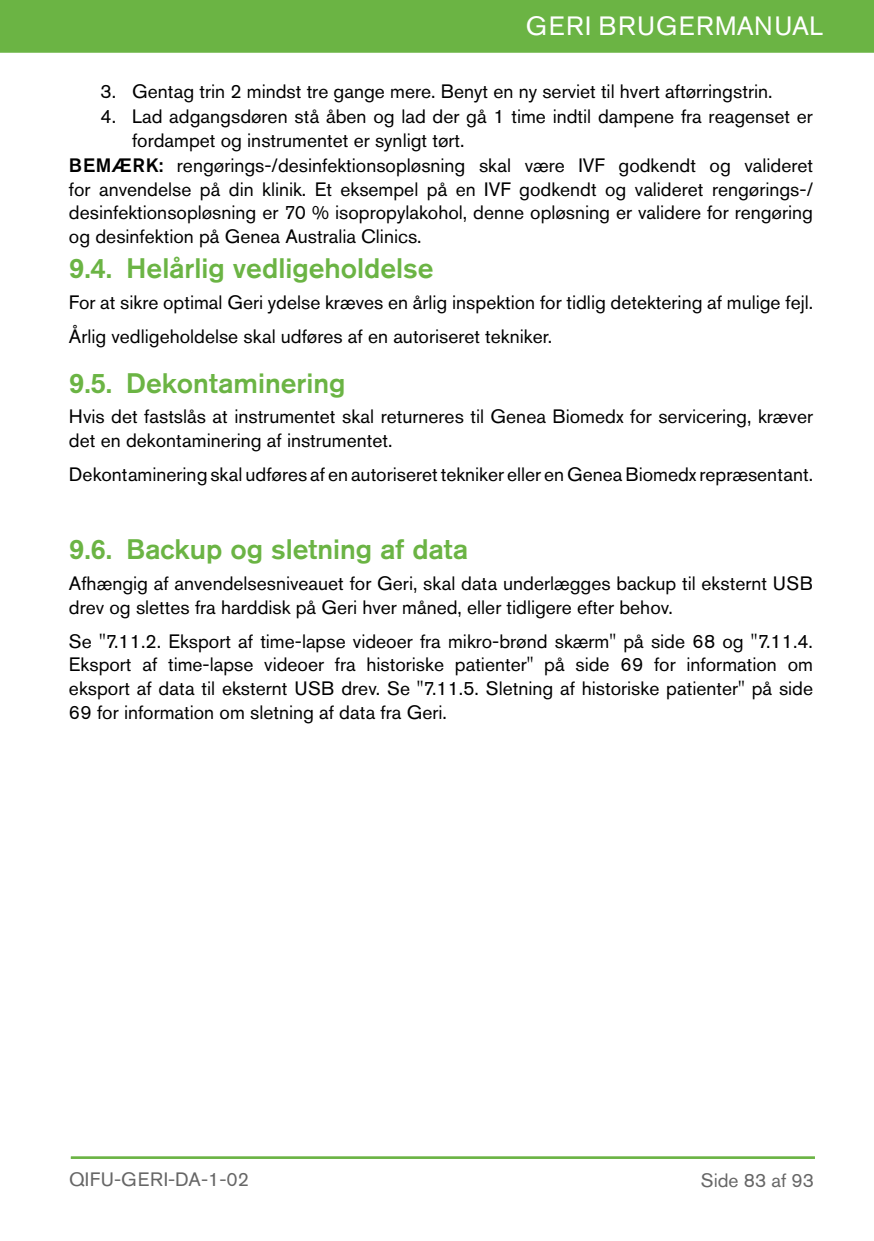
<style>
.page{position:relative;width:874px;height:1241px;background:#fff}
.page>*{position:absolute;margin:0;border:0;box-sizing:border-box;transform-origin:0 0}
.t1{font:500 28px "Akzidenz Grotesk Std";color:#6bb444}
.t2{font:26.25px "Akzidenz Grotesk Std";letter-spacing:.055em;color:#fff}
.NORMAL_LAST_LINE{font:19.25px/23.6px "Akzidenz Grotesk Std";color:#000}
.t3{font:19.25px "Akzidenz Grotesk Std";letter-spacing:.03em;color:#666}
.t4{font:19.25px "Akzidenz Grotesk Std";color:#666}
.s1{font-weight:500}
</style>
<div class="page">
<div style="left:0;top:0;width:873px;height:53px;background:#6bb444"></div>
<hr style="left:71px;top:1156px;width:743px;height:1px;background:#6bb444">
<hr style="left:71px;top:1157px;width:743px;height:1px;background:#6bb444">
<h2 class="t2" style="left:525px;top:11px;width:299px">GERI BRUGERMANUAL</h2>
<p class="NORMAL_LAST_LINE" style="left:100px;top:79px;width:673px">3. Gentag trin 2 mindst tre gange mere. Benyt en ny serviet til hvert aftørringstrin.</p>
<p class="NORMAL_LAST_LINE" style="left:132px;top:104px;width:682px;text-indent:-32px">4. Lad adgangsdøren stå åben og lad der gå 1 time indtil dampene fra reagenset er fordampet og instrumentet er synligt tørt.</p>
<p class="NORMAL_LAST_LINE" style="left:69px;top:153px;width:745px;text-align:justify"><span class="s1">BEMÆRK:</span> rengørings-/desinfektionsopløsning skal være IVF godkendt og valideret for anvendelse på din klinik. Et eksempel på en IVF godkendt og valideret rengørings-/ desinfektionsopløsning er 70 % isopropylakohol, denne opløsning er validere for rengøring og desinfektion på Genea Australia Clinics.</p>
<p class="t1" style="left:69px;top:251px;width:366px">9.4. Helårlig vedligeholdelse</p>
<p class="NORMAL_LAST_LINE" style="left:69px;top:290px;width:745px">For at sikre optimal Geri ydelse kræves en årlig inspektion for tidlig detektering af mulige fejl.</p>
<p class="NORMAL_LAST_LINE" style="left:69px;top:324px;width:484px">Årlig vedligeholdelse skal udføres af en autoriseret tekniker.</p>
<p class="t1" style="left:69px;top:365px;width:278px">9.5. Dekontaminering</p>
<p class="NORMAL_LAST_LINE" style="left:69px;top:404px;width:745px">Hvis det fastslås at instrumentet skal returneres til Genea Biomedx for servicering, kræver det en dekontaminering af instrumentet.</p>
<p class="NORMAL_LAST_LINE" style="left:69px;top:462px;width:745px">Dekontaminering skal udføres af en autoriseret tekniker eller en Genea Biomedx repræsentant.</p>
<p class="t1" style="left:69px;top:532px;width:401px">9.6. Backup og sletning af data</p>
<p class="NORMAL_LAST_LINE" style="left:69px;top:571px;width:745px">Afhængig af anvendelsesniveauet for Geri, skal data underlægges backup til eksternt USB drev og slettes fra harddisk på Geri hver måned, eller tidligere efter behov.</p>
<p class="NORMAL_LAST_LINE" style="left:69px;top:629px;width:745px;text-align:justify">Se "7.11.2. Eksport af time-lapse videoer fra mikro-brønd skærm" på side 68 og "7.11.4.<br>Eksport af time-lapse videoer fra historiske patienter" på side 69 for information om eksport af data til eksternt USB drev. Se "7.11.5. Sletning af historiske patienter" på side 69 for information om sletning af data fra Geri.</p>
<p class="t3" style="left:69px;top:1167px;width:181px">QIFU-GERI-DA-1-02</p>
<p class="t4" style="left:700px;top:1168px;width:115px">Side 83 af 93</p>
</div>
